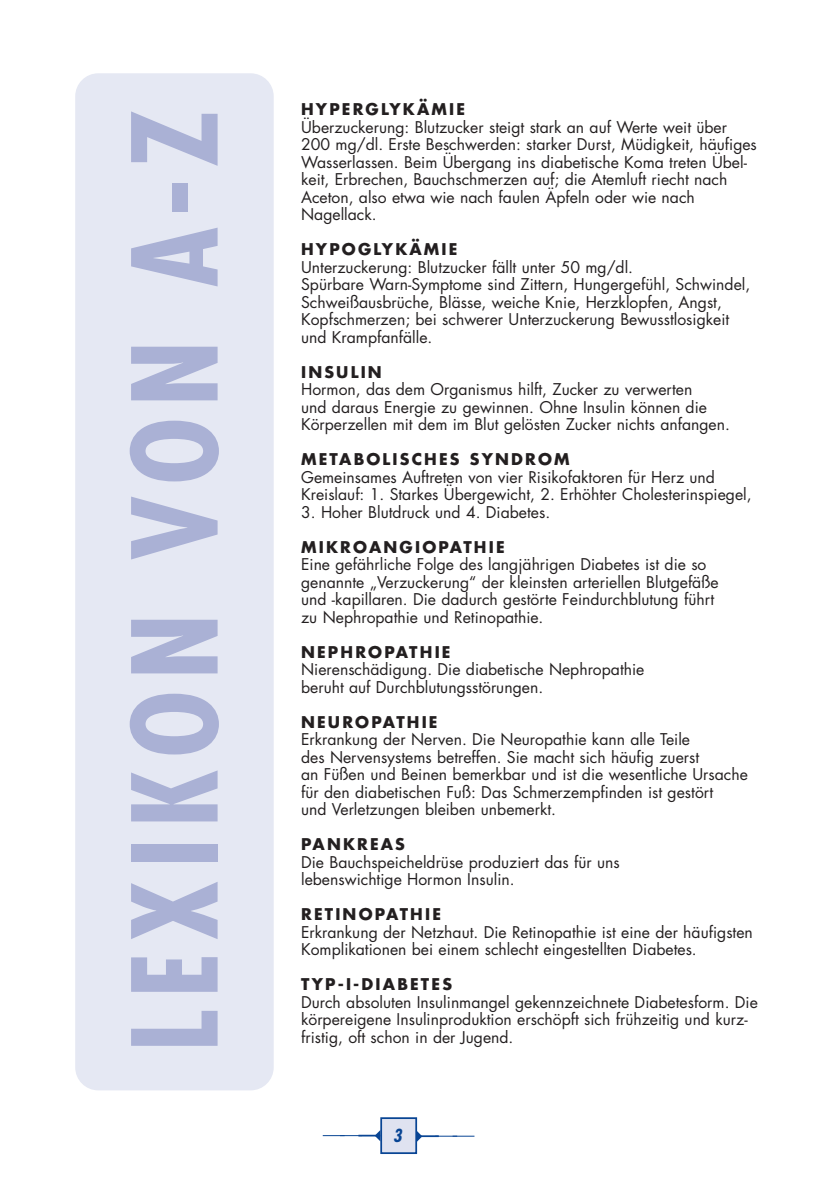
<style>
.page{position:relative;width:821px;height:1191px;background:#fff}
.page>*{position:absolute;margin:0;border:0;box-sizing:border-box;transform-origin:0 0}
.t1{font:700 condensed 114.62px "Futura";letter-spacing:.1em;color:#aab1d5}
.t2{font:italic 700 condensed 17.5px "Futura";color:#094594}
.t3{font:15.75px/17.5px "Futura";color:#231f20}
.t4{font:700 15.75px "Futura";letter-spacing:.135em;color:#231f20}
</style>
<div class="page">
<svg style="left:75px;top:73px;width:400px;height:1081px"></svg>
<h1 class="t1" style="left:125px;top:1052px;width:944px;rotate:-90deg">LEXIKON VON A-Z</h1>
<p class="t4" style="left:301px;top:102px;width:165px">HYPERGLYKÄMIE</p>
<p class="t3" style="left:301px;top:119px;width:457px">Überzuckerung: Blutzucker steigt stark an auf Werte weit über 200 mg/dl. Erste Beschwerden: starker Durst, Müdigkeit, häufiges Wasserlassen. Beim Übergang ins diabetische Koma treten Übel&shy;keit, Erbrechen, Bauchschmerzen auf; die Atemluft riecht nach Aceton, also etwa wie nach faulen Äpfeln oder wie nach Nagellack.</p>
<p class="t4" style="left:301px;top:242px;width:158px">HYPOGLYKÄMIE</p>
<p class="t3" style="left:301px;top:259px;width:451px">Unterzuckerung: Blutzucker fällt unter 50 mg/dl.<br>Spürbare Warn-Symptome sind Zittern, Hungergefühl, Schwindel, Schweißausbrüche, Blässe, weiche Knie, Herzklopfen, Angst, Kopfschmerzen; bei schwerer Unterzuckerung Bewusstlosigkeit und Krampfanfälle.</p>
<p class="t4" style="left:301px;top:364px;width:82px">INSULIN</p>
<p class="t3" style="left:301px;top:382px;width:430px">Hormon, das dem Organismus hilft, Zucker zu verwerten<br>und daraus Energie zu gewinnen. Ohne Insulin können die<br>Körperzellen mit dem im Blut gelösten Zucker nichts anfangen.</p>
<p class="t4" style="left:301px;top:452px;width:270px">METABOLISCHES SYNDROM</p>
<p class="t3" style="left:301px;top:469px;width:452px">Gemeinsames Auftreten von vier Risikofaktoren für Herz und<br>Kreislauf: 1. Starkes Übergewicht, 2. Erhöhter Cholesterinspiegel,</p>
<p class="t3" style="left:301px;top:504px;width:250px">3. Hoher Blutdruck und 4. Diabetes.</p>
<p class="t4" style="left:301px;top:539px;width:205px">MIKROANGIOPATHIE</p>
<p class="t3" style="left:301px;top:557px;width:419px">Eine gefährliche Folge des langjährigen Diabetes ist die so genannte „Verzuckerung“ der kleinsten arteriellen Blutgefäße und -kapillaren. Die dadurch gestörte Feindurchblutung führt zu Nephropathie und Retinopathie.</p>
<p class="t4" style="left:301px;top:644px;width:151px">NEPHROPATHIE</p>
<p class="t3" style="left:301px;top:662px;width:345px">Nierenschädigung. Die diabetische Nephropathie beruht auf Durchblutungsstörungen.</p>
<p class="t4" style="left:301px;top:714px;width:138px">NEUROPATHIE</p>
<p class="t3" style="left:301px;top:732px;width:448px">Erkrankung der Nerven. Die Neuropathie kann alle Teile<br>des Nervensystems betreffen. Sie macht sich häufig zuerst<br>an Füßen und Beinen bemerkbar und ist die wesentliche Ursache für den diabetischen Fuß: Das Schmerzempfinden ist gestört<br>und Verletzungen bleiben unbemerkt.</p>
<p class="t4" style="left:301px;top:837px;width:105px">PANKREAS</p>
<p class="t3" style="left:301px;top:854px;width:320px">Die Bauchspeicheldrüse produziert das für uns lebenswichtige Hormon Insulin.</p>
<p class="t4" style="left:301px;top:907px;width:141px">RETINOPATHIE</p>
<p class="t3" style="left:301px;top:924px;width:453px">Erkrankung der Netzhaut. Die Retinopathie ist eine der häufigsten<br>Komplikationen bei einem schlecht eingestellten Diabetes.</p>
<p class="t4" style="left:301px;top:977px;width:152px">TYP-I-DIABETES</p>
<p class="t3" style="left:301px;top:994px;width:458px">Durch absoluten Insulinmangel gekennzeichnete Diabetesform. Die körpereigene Insulinproduktion erschöpft sich frühzeitig und kurz&shy;fristig, oft schon in der Jugend.</p>
<p class="t2" style="left:393px;top:1128px;width:10px">3</p>
</div>
